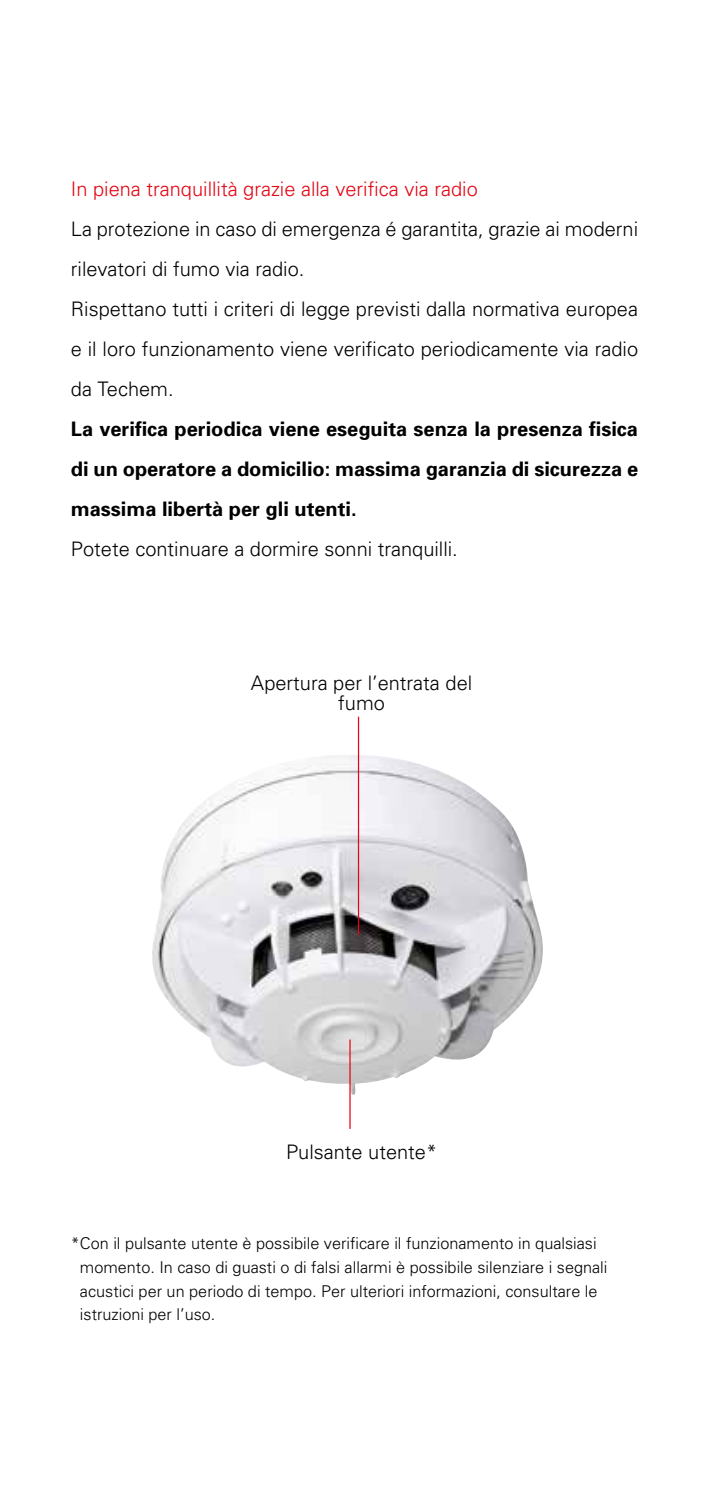
<style>
.page{position:relative;width:709px;height:1489px;background:#fff}
.page>*{position:absolute;margin:0;border:0;box-sizing:border-box;transform-origin:0 0}
.t1{font:300 20px/40px "Univers";color:#000}
.t2{font:700 20px/40px "Univers";color:#000;text-align:justify}
.t3{font:300 20px "Univers";color:#e30613}
.t4{font:300 16.25px/23.8px "Univers";color:#000}
</style>
<div class="page">
<img style="left:152px;top:754px;width:391px;height:340px">
<hr style="left:358px;top:716px;width:1px;height:218px;background:#e30613">
<hr style="left:349px;top:1039px;width:1px;height:89px;background:#e30613">
<p class="t3" style="left:71px;top:176px;width:408px">In piena tranquillità grazie alla verifica via radio</p>
<p class="t1" style="left:71px;top:208px;width:568px">La protezione in caso di emergenza é garantita, grazie ai moderni rilevatori di fumo via radio.<br>Rispettano tutti i criteri di legge previsti dalla normativa europea e il loro funzionamento viene verificato periodicamente via radio da Techem.</p>
<p class="t2" style="left:71px;top:408px;width:568px">La verifica periodica viene eseguita senza la presenza fisica di un operatore a domicilio: massima garanzia di sicurezza e massima libertà per gli utenti.</p>
<p class="t1" style="left:71px;top:528px;width:388px">Potete continuare a dormire sonni tranquilli.</p>
<p class="t1" style="left:251px;top:673px;width:223px;line-height:20px;text-align:center">Apertura per l’entrata del fumo</p>
<p class="t1" style="left:286px;top:1131px;width:153px">Pulsante utente*</p>
<p class="t4" style="left:80px;top:1231px;width:529px;text-indent:-9px">*Con il pulsante utente è possibile verificare il funzionamento in qualsiasi momento. In caso di guasti o di falsi allarmi è possibile silenziare i segnali acustici per un periodo di tempo. Per ulteriori informazioni, consultare le istruzioni per l’uso.</p>
</div>
